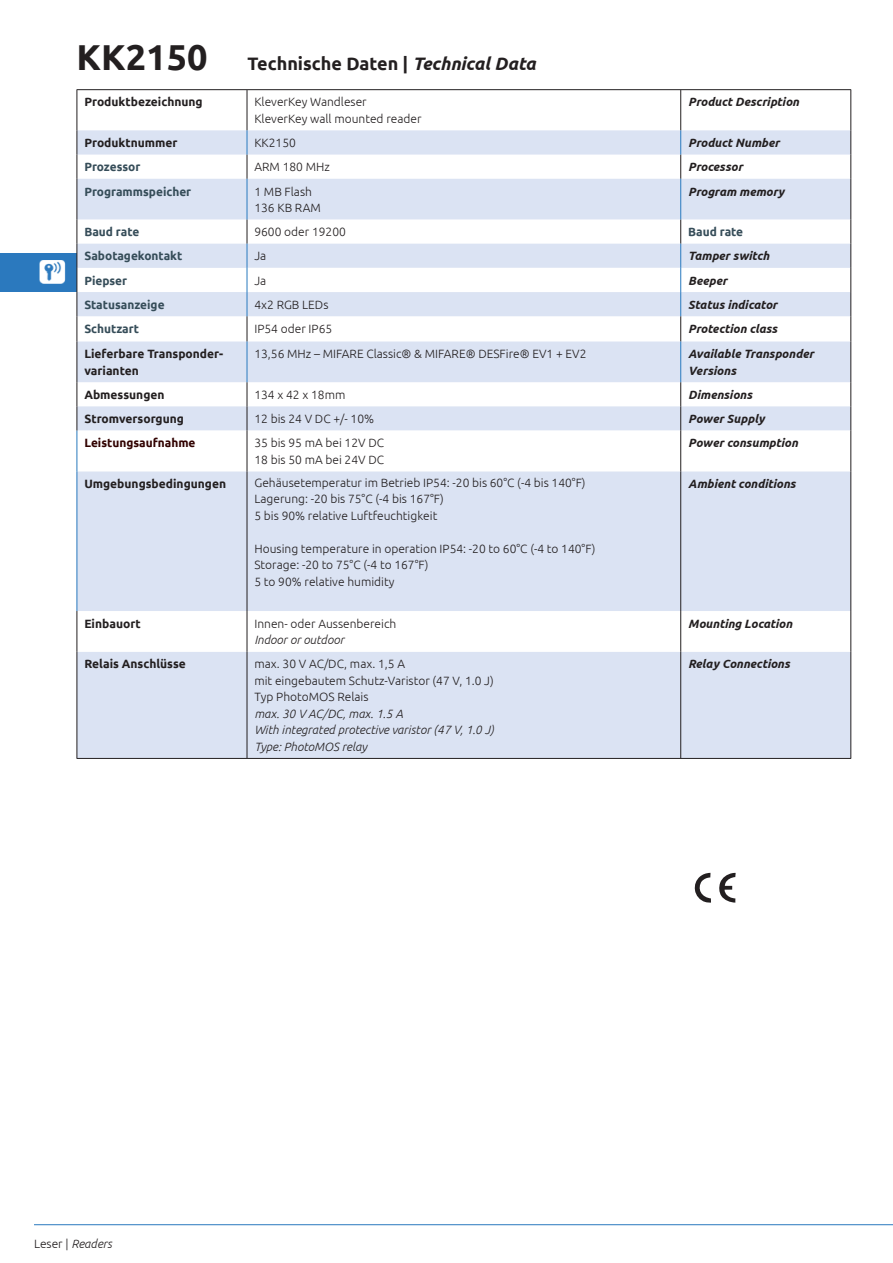
<style>
.page{position:relative;width:893px;height:1263px;background:#fff}
.page>*{position:absolute;margin:0;border:0;box-sizing:border-box;transform-origin:0 0}
.t1{font:700 18px "Ubuntu";color:#231f20}
.t2{font:300 12px/16.5px "Ubuntu";color:#231f20}
.t3{font:italic 700 12px/16.5px "Ubuntu";color:#231f20}
.t4{font:700 12px/16.5px "Ubuntu";color:#231f20}
.t5{font:italic 300 12px/16.5px "Ubuntu";color:#231f20}
.t6{font:700 12px "Ubuntu";color:#364d59}
.t7{font:700 12px "Ubuntu";color:#310200}
.s1{font-size:36px}
.s2{font-style:italic}
.s3{font-style:normal}
</style>
<div class="page">
<div style="left:0;top:253px;width:77px;height:38px;background:#2b79be"></div>
<hr style="left:34px;top:1224px;width:859px;height:1px;background:#2879be">
<img style="left:40px;top:260px;width:25px;height:24px">
<svg style="left:78px;top:130px;width:772px;height:628px;fill:#dbe3f3"></svg>
<svg style="left:78px;top:268px;width:772px;height:384px;fill:#dbe3f3"></svg>
<hr style="left:247px;top:89px;width:604px;height:1px;background:#231f20">
<hr style="left:77px;top:89px;width:170px;height:1px;background:#231f20">
<hr style="left:77px;top:90px;width:1px;height:40px;background:#231f20">
<svg style="left:77px;top:130px;width:1px;height:49px"></svg>
<hr style="left:77px;top:179px;width:1px;height:40px;background:#231f20">
<svg style="left:77px;top:219px;width:1px;height:122px"></svg>
<hr style="left:77px;top:341px;width:1px;height:41px;background:#231f20">
<svg style="left:77px;top:382px;width:1px;height:49px"></svg>
<hr style="left:77px;top:611px;width:1px;height:41px;background:#231f20">
<hr style="left:247px;top:90px;width:1px;height:40px;background:#231f20">
<svg style="left:247px;top:382px;width:1px;height:49px"></svg>
<hr style="left:247px;top:431px;width:1px;height:40px;background:#231f20">
<hr style="left:247px;top:471px;width:1px;height:140px;background:#231f20">
<hr style="left:247px;top:611px;width:1px;height:41px;background:#231f20">
<hr style="left:247px;top:652px;width:1px;height:106px;background:#231f20">
<svg style="left:247px;top:130px;width:1px;height:49px"></svg>
<hr style="left:247px;top:179px;width:1px;height:40px;background:#2879be">
<svg style="left:247px;top:219px;width:1px;height:122px"></svg>
<hr style="left:247px;top:341px;width:1px;height:41px;background:#2879be">
<hr style="left:77px;top:431px;width:1px;height:40px;background:#2879be">
<hr style="left:77px;top:471px;width:1px;height:140px;background:#2879be">
<hr style="left:680px;top:90px;width:1px;height:40px;background:#231f20">
<svg style="left:680px;top:382px;width:1px;height:49px"></svg>
<hr style="left:680px;top:611px;width:1px;height:41px;background:#231f20">
<hr style="left:680px;top:652px;width:1px;height:106px;background:#231f20">
<hr style="left:850px;top:90px;width:1px;height:40px;background:#231f20">
<svg style="left:850px;top:130px;width:1px;height:49px"></svg>
<hr style="left:850px;top:179px;width:1px;height:40px;background:#231f20">
<svg style="left:850px;top:219px;width:1px;height:122px"></svg>
<hr style="left:850px;top:341px;width:1px;height:41px;background:#231f20">
<svg style="left:850px;top:382px;width:1px;height:49px"></svg>
<hr style="left:680px;top:431px;width:1px;height:40px;background:#231f20">
<hr style="left:850px;top:431px;width:1px;height:40px;background:#231f20">
<hr style="left:680px;top:471px;width:1px;height:140px;background:#231f20">
<hr style="left:850px;top:471px;width:1px;height:140px;background:#231f20">
<hr style="left:850px;top:611px;width:1px;height:41px;background:#231f20">
<svg style="left:680px;top:130px;width:1px;height:49px"></svg>
<hr style="left:680px;top:179px;width:1px;height:40px;background:#2879be">
<svg style="left:680px;top:219px;width:1px;height:122px"></svg>
<hr style="left:680px;top:341px;width:1px;height:41px;background:#2879be">
<hr style="left:77px;top:652px;width:1px;height:106px;background:#231f20">
<hr style="left:850px;top:652px;width:1px;height:106px;background:#231f20">
<hr style="left:77px;top:758px;width:170px;height:1px;background:#231f20">
<hr style="left:247px;top:758px;width:604px;height:1px;background:#231f20">
<svg style="left:719px;top:873px;width:17px;height:29px"></svg>
<svg style="left:694px;top:873px;width:17px;height:30px"></svg>
<h1 class="t1" style="left:77px;top:56px;width:461px"><span class="s1">KK2150</span> Technische Daten | <span class="s2">Technical Data</span></h1>
<p class="t4" style="left:84px;top:95px;width:120px">Produktbezeichnung</p>
<p class="t2" style="left:254px;top:95px;width:169px">KleverKey Wandleser<br>KleverKey wall mounted reader</p>
<p class="t3" style="left:688px;top:95px;width:112px">Product Description</p>
<p class="t4" style="left:84px;top:135px;width:95px">Produktnummer</p>
<p class="t2" style="left:254px;top:135px;width:43px">KK2150</p>
<p class="t3" style="left:688px;top:135px;width:93px">Product Number</p>
<p class="t6" style="left:84px;top:162px;width:58px">Prozessor</p>
<p class="t2" style="left:254px;top:158px;width:77px">ARM 180 MHz</p>
<p class="t3" style="left:688px;top:160px;width:56px">Processor</p>
<p class="t6" style="left:84px;top:186px;width:108px">Programmspeicher</p>
<p class="t2" style="left:254px;top:183px;width:68px">1 MB Flash<br>136 KB RAM</p>
<p class="t3" style="left:688px;top:184px;width:98px">Program memory</p>
<p class="t6" style="left:84px;top:227px;width:57px">Baud rate</p>
<p class="t2" style="left:254px;top:223px;width:93px">9600 oder 19200</p>
<p class="t6" style="left:688px;top:227px;width:57px">Baud rate</p>
<p class="t6" style="left:84px;top:251px;width:99px">Sabotagekontakt</p>
<p class="t2" style="left:254px;top:249px;width:13px">Ja</p>
<p class="t3" style="left:688px;top:249px;width:83px">Tamper switch</p>
<p class="t6" style="left:84px;top:275px;width:44px">Piepser</p>
<p class="t2" style="left:254px;top:273px;width:13px">Ja</p>
<p class="t3" style="left:688px;top:273px;width:41px">Beeper</p>
<p class="t6" style="left:84px;top:299px;width:82px">Statusanzeige</p>
<p class="t2" style="left:254px;top:296px;width:76px">4x2 RGB LEDs</p>
<p class="t3" style="left:688px;top:297px;width:91px">Status indicator</p>
<p class="t6" style="left:84px;top:324px;width:56px">Schutzart</p>
<p class="t2" style="left:254px;top:320px;width:79px">IP54 oder IP65</p>
<p class="t3" style="left:688px;top:321px;width:91px">Protection class</p>
<p class="t4" style="left:84px;top:346px;width:140px">Lieferbare Transponder&shy;varianten</p>
<p class="t2" style="left:254px;top:345px;width:334px">13,56 MHz – MIFARE Classic® &amp; MIFARE® DESFire® EV1 + EV2</p>
<p class="t3" style="left:688px;top:346px;width:127px">Available Transponder<br>Versions</p>
<p class="t4" style="left:84px;top:387px;width:82px">Abmessungen</p>
<p class="t2" style="left:254px;top:386px;width:93px">134 x 42 x 18mm</p>
<p class="t3" style="left:688px;top:387px;width:66px">Dimensions</p>
<p class="t4" style="left:84px;top:411px;width:101px">Stromversorgung</p>
<p class="t2" style="left:254px;top:410px;width:121px">12 bis 24 V DC +/- 10%</p>
<p class="t3" style="left:688px;top:411px;width:78px">Power Supply</p>
<p class="t7" style="left:84px;top:438px;width:113px">Leistungsaufnahme</p>
<p class="t2" style="left:254px;top:434px;width:131px">35 bis 95 mA bei 12V DC<br>18 bis 50 mA bei 24V DC</p>
<p class="t3" style="left:688px;top:436px;width:111px">Power consumption</p>
<p class="t4" style="left:84px;top:476px;width:143px">Umgebungsbedingungen</p>
<p class="t2" style="left:254px;top:474px;width:333px">Gehäusetemperatur im Betrieb IP54: -20 bis 60°C (-4 bis 140°F)<br>Lagerung: -20 bis 75°C (-4 bis 167°F)<br>5 bis 90% relative Luftfeuchtigkeit</p>
<p class="t2" style="left:254px;top:540px;width:342px">Housing temperature in operation IP54: -20 to 60°C (-4 to 140°F)<br>Storage: -20 to 75°C (-4 to 167°F)<br>5 to 90% relative humidity</p>
<p class="t3" style="left:688px;top:476px;width:109px">Ambient conditions</p>
<p class="t4" style="left:84px;top:616px;width:58px">Einbauort</p>
<p class="t2" style="left:254px;top:615px;width:143px">Innen- oder Aussenbereich</p>
<p class="t5" style="left:254px;top:632px;width:91px">Indoor or outdoor</p>
<p class="t4" style="left:84px;top:657px;width:103px">Relais Anschlüsse</p>
<p class="t2" style="left:254px;top:656px;width:241px">max. 30 V AC/DC, max. 1,5 A<br>mit eingebautem Schutz-Varistor (47 V, 1.0 J)<br>Typ PhotoMOS Relais</p>
<p class="t5" style="left:254px;top:706px;width:241px">max. 30 V AC/DC, max. 1.5 A<br>With integrated protective varistor (47 V, 1.0 J)<br>Type: PhotoMOS relay</p>
<p class="t5" style="left:34px;top:1236px;width:80px"><span class="s3">Leser |</span> Readers</p>
<p class="t3" style="left:688px;top:616px;width:106px">Mounting Location</p>
<p class="t3" style="left:688px;top:657px;width:103px">Relay Connections</p>
</div>
